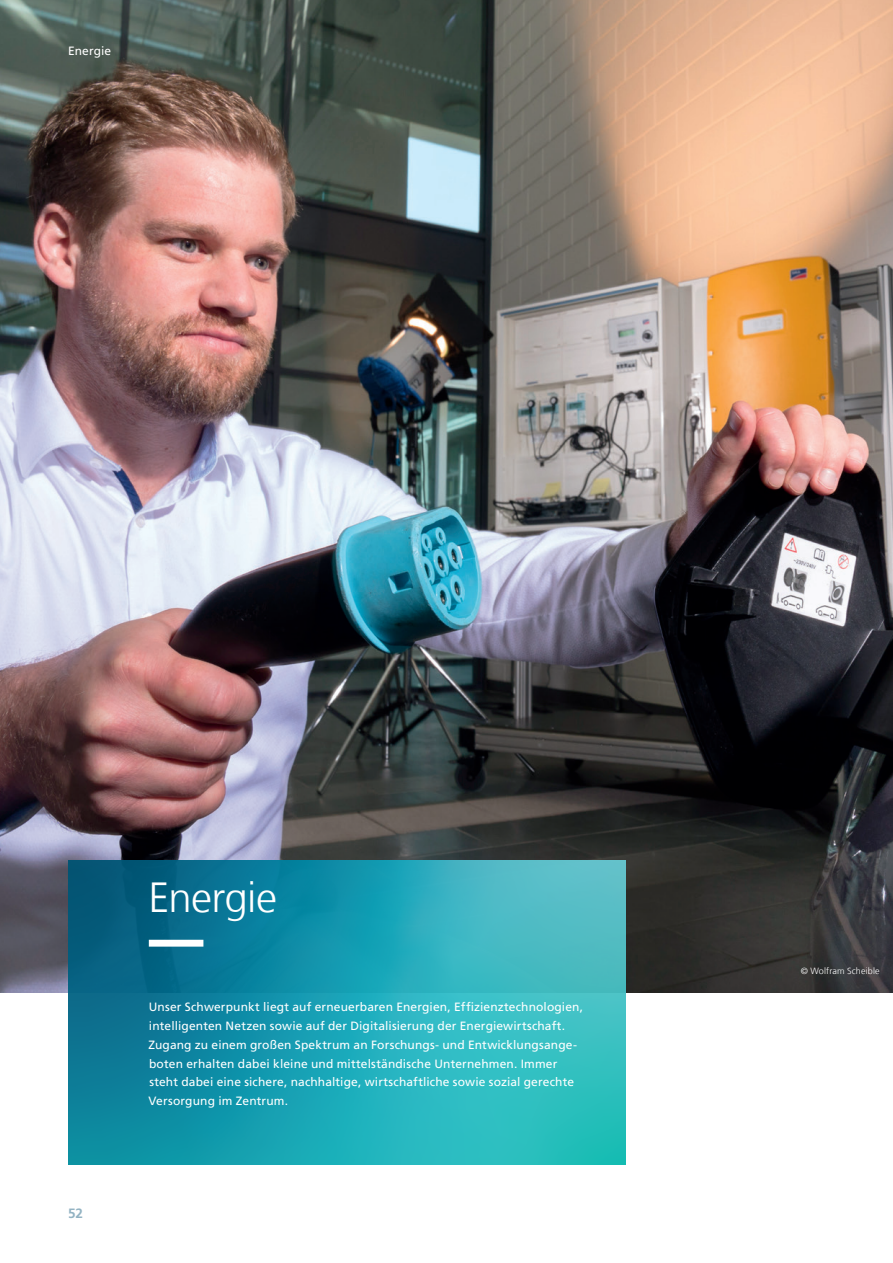
<style>
.page{position:relative;width:893px;height:1263px;background:#fff}
.page>*{position:absolute;margin:0;border:0;box-sizing:border-box;transform-origin:0 0}
.Ueberschrift_28_33_6{font:300 42px "Frutiger LT Com";letter-spacing:-.015em;color:#fff}
.t1{font:700 13.5px "Frutiger LT Com";color:#93b3c3}
.Infokasten_klein_Fli{font:12px/18.8px "Frutiger LT Com";letter-spacing:.01em;color:#fff}
.Kolumne{font:12px "Frutiger LT Com";letter-spacing:.01em;color:#fff}
._12_Grafiktext{font:300 9px "Frutiger LT Com";letter-spacing:.015em;color:#fff}
</style>
<div class="page">
<img style="left:0;top:0;width:893px;height:993px">
<svg style="left:68px;top:861px;width:557px;height:303px;background:#209dae"></svg>
<svg style="left:149px;top:940px;width:455px;height:7px;background:#40adbd"></svg>
<p class="Kolumne" style="left:68px;top:44px;width:45px">Energie</p>
<p class="t1" style="left:68px;top:1205px;width:17px">52</p>
<p class="Ueberschrift_28_33_6" style="left:149px;top:873px;width:130px">Energie</p>
<p class="Infokasten_klein_Fli" style="left:148px;top:998px;width:436px">Unser Schwerpunkt liegt auf erneuerbaren Energien, Effizienztechnologien, intelligenten Netzen sowie auf der Digitalisierung der Energiewirtschaft.<br>Zugang zu einem großen Spektrum an Forschungs- und Entwicklungsange&shy;boten erhalten dabei kleine und mittelständische Unternehmen. Immer steht dabei eine sichere, nachhaltige, wirtschaftliche sowie sozial gerechte Versorgung im Zentrum.</p>
<p class="_12_Grafiktext" style="left:801px;top:965px;width:81px">© Wolfram Scheible</p>
</div>
